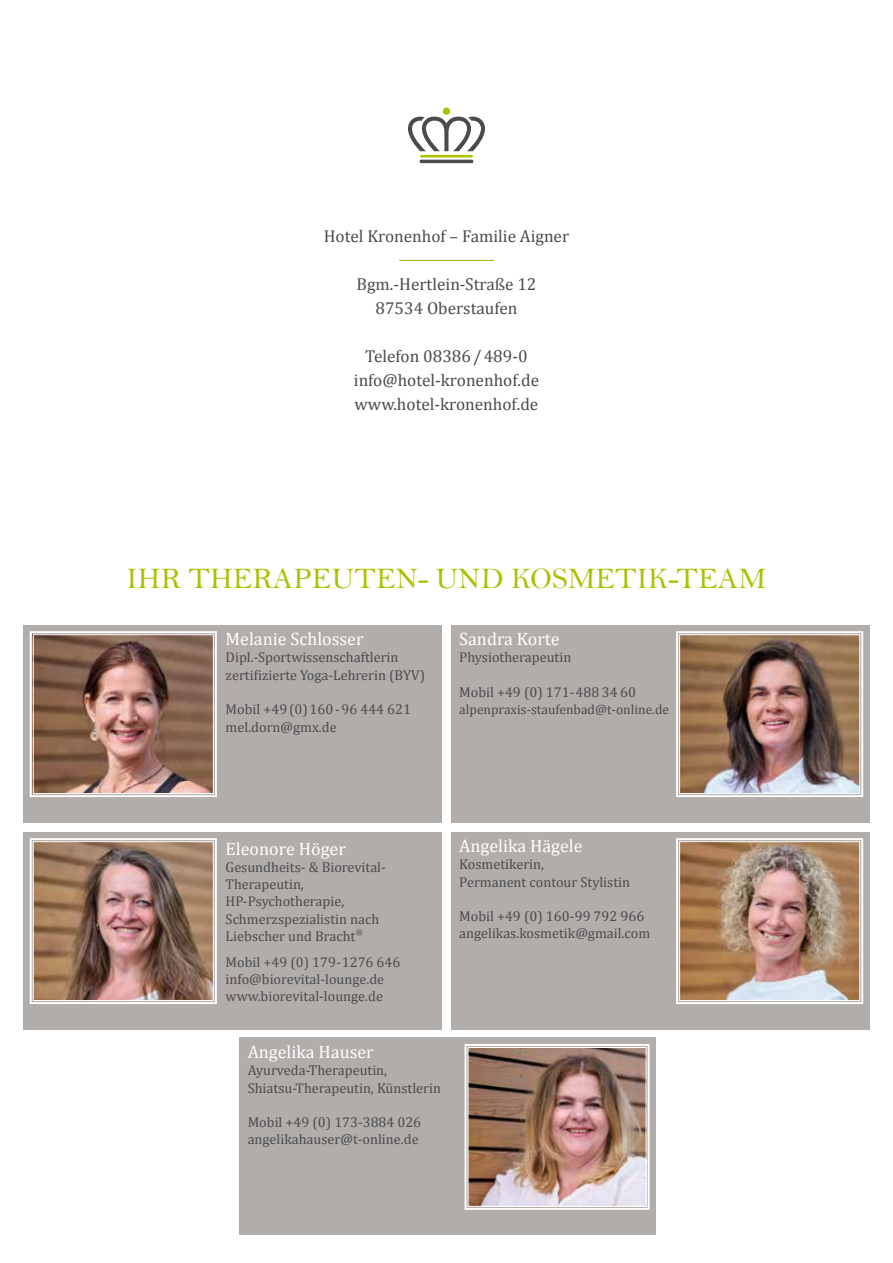
<style>
.page{position:relative;width:893px;height:1263px;background:#fff}
.page>*{position:absolute;margin:0;border:0;box-sizing:border-box;transform-origin:0 0}
.t1{font:30px "Bell";color:#abc100}
.t2{font:18px "Cambria";color:#fff}
.t3{font:17.25px/24px "Cambria";color:#4b4b4d;text-align:center}
.t4{font:14.25px/17.2px "Cambria";color:#4b4b4d}
.t5{font:13.5px "Cambria";color:#4b4b4d}
</style>
<div class="page">
<div style="left:239px;top:1037px;width:417px;height:198px;background:#b1adaa"></div>
<div style="left:23px;top:832px;width:419px;height:197px;background:#b1adaa"></div>
<div style="left:23px;top:625px;width:419px;height:197px;background:#b1adaa"></div>
<div style="left:451px;top:832px;width:419px;height:197px;background:#b1adaa"></div>
<img style="left:464px;top:1044px;width:186px;height:166px">
<div style="left:468px;top:1047px;width:178px;height:160px;border:1px solid #fff"></div>
<img style="left:676px;top:838px;width:188px;height:166px">
<div style="left:679px;top:841px;width:181px;height:160px;border:1px solid #fff"></div>
<img style="left:29px;top:631px;width:188px;height:166px">
<div style="left:33px;top:634px;width:181px;height:160px;border:1px solid #fff"></div>
<img style="left:29px;top:838px;width:188px;height:166px">
<div style="left:33px;top:841px;width:181px;height:160px;border:1px solid #fff"></div>
<div style="left:451px;top:625px;width:419px;height:197px;background:#b1adaa"></div>
<img style="left:676px;top:631px;width:188px;height:166px">
<div style="left:679px;top:634px;width:181px;height:160px;border:1px solid #fff"></div>
<hr style="left:399px;top:260px;width:95px;height:1px;background:#98b605">
<hr style="left:420px;top:155px;width:53px;height:2px;background:#abc100">
<hr style="left:420px;top:160px;width:53px;height:3px;background:#4b4b4d;border-radius:2px">
<div style="left:443px;top:108px;width:7px;height:7px;background:#abc100;border-radius:50%"></div>
<svg style="left:408px;top:117px;width:77px;height:34px"></svg>
<p class="t3" style="left:324px;top:224px;width:247px">Hotel Kronenhof – Familie Aigner</p>
<p class="t3" style="left:356px;top:272px;width:181px">Bgm.-Hertlein-Straße 12<br>87534 Oberstaufen</p>
<p class="t3" style="left:354px;top:344px;width:187px">Telefon 08386/489-0 info@hotel-kronenhof.de www.hotel-kronenhof.de</p>
<h1 class="t1" style="left:127px;top:561px;width:641px">IHR THERAPEUTEN- UND KOSMETIK-TEAM</h1>
<p class="t2" style="left:226px;top:628px;width:139px">Melanie Schlosser</p>
<p class="t4" style="left:226px;top:649px;width:201px">Dipl.-Sportwissenschaftlerin zertifizierte Yoga-Lehrerin (BYV)</p>
<p class="t4" style="left:226px;top:701px;width:187px">Mobil +49(0)160-96 444 621 mel.dorn@gmx.de</p>
<p class="t2" style="left:459px;top:628px;width:102px">Sandra Korte</p>
<p class="t4" style="left:459px;top:649px;width:114px">Physiotherapeutin</p>
<p class="t4" style="left:459px;top:683px;width:178px">Mobil +49 (0) 171-488 34 60</p>
<p class="t5" style="left:459px;top:702px;width:211px">alpenpraxis-staufenbad@t-online.de</p>
<p class="t2" style="left:226px;top:838px;width:122px">Eleonore Höger</p>
<p class="t4" style="left:226px;top:858px;width:162px">Gesundheits- &amp; Biorevital-<br>Therapeutin,<br>HP-Psychotherapie,<br>Schmerzspezialistin nach<br>Liebscher und Bracht<sup>®</sup></p>
<p class="t4" style="left:226px;top:953px;width:176px">Mobil +49 (0) 179-1276 646 info@biorevital-lounge.de www.biorevital-lounge.de</p>
<p class="t2" style="left:248px;top:1041px;width:127px">Angelika Hauser</p>
<p class="t4" style="left:248px;top:1062px;width:195px">Ayurveda-Therapeutin,<br>Shiatsu-Therapeutin, Künstlerin</p>
<p class="t4" style="left:248px;top:1113px;width:175px">Mobil +49 (0) 173-3884 026 angelikahauser@t-online.de</p>
<p class="t2" style="left:459px;top:835px;width:125px">Angelika Hägele</p>
<p class="t4" style="left:459px;top:856px;width:172px">Kosmetikerin,<br>Permanent contour Stylistin</p>
<p class="t4" style="left:459px;top:908px;width:192px">Mobil +49 (0) 160-99 792 966 angelikas.kosmetik@gmail.com</p>
</div>
